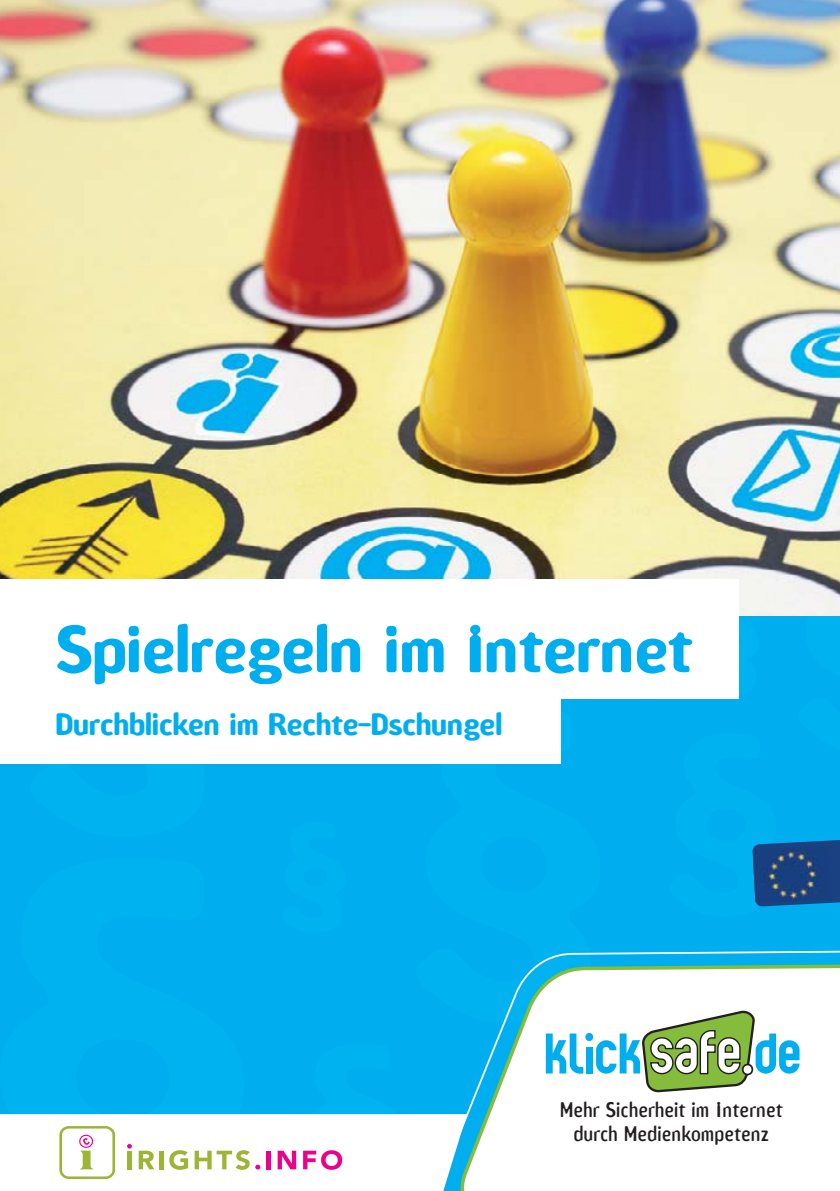
<style>
.page{position:relative;width:840px;height:1191px;background:#fff}
.page>*{position:absolute;margin:0;border:0;box-sizing:border-box;transform-origin:0 0}
.t1{font:700 62.4px "Amoebia";color:#00aeef}
.t2{font:700 29.4px "Amoebia";color:#00aeef}
.t3{font:20px/23.8px "Amoebia Sans";color:#231f20;text-align:center}
</style>
<div class="page">
<div style="left:0;top:434px;width:839px;height:757px;background:#00aeef"></div>
<img style="left:0;top:0;width:839px;height:615px">
<div style="left:0;top:579px;width:737px;height:120px;background:#fff"></div>
<div style="left:0;top:626px;width:560px;height:138px;background:#fff"></div>
<svg style="left:541px;top:950px;width:298px;height:12px"></svg>
<svg style="left:466px;top:962px;width:373px;height:229px;background:#d8f1f7"></svg>
<svg style="left:0;top:1114px;width:466px;height:77px;background:#f4f3f2"></svg>
<svg style="left:545px;top:1033px;width:38px;height:40px"></svg>
<div style="left:585px;top:1047px;width:7px;height:26px;background:#00aeef"></div>
<svg style="left:595px;top:1008px;width:204px;height:86px;background:#b3d1bb"></svg>
<div style="left:585px;top:1033px;width:7px;height:8px;background:#00aeef;border-radius:50%"></div>
<svg style="left:756px;top:840px;width:83px;height:66px"></svg>
<img style="left:752px;top:845px;width:80px;height:58px">
<img style="left:24px;top:512px;width:204px;height:67px">
<svg style="left:282px;top:554px;width:118px;height:25px"></svg>
<svg style="left:556px;top:477px;width:118px;height:102px;background:#f0e8ab"></svg>
<h1 class="t1" style="left:55px;top:623px;width:638px">Spielregeln im Internet</h1>
<h2 class="t2" style="left:55px;top:711px;width:448px">Durchblicken im Rechte-Dschungel</h2>
<p class="t3" style="left:559px;top:1098px;width:224px">Mehr Sicherheit im Internet durch Medienkompetenz</p>
</div>
